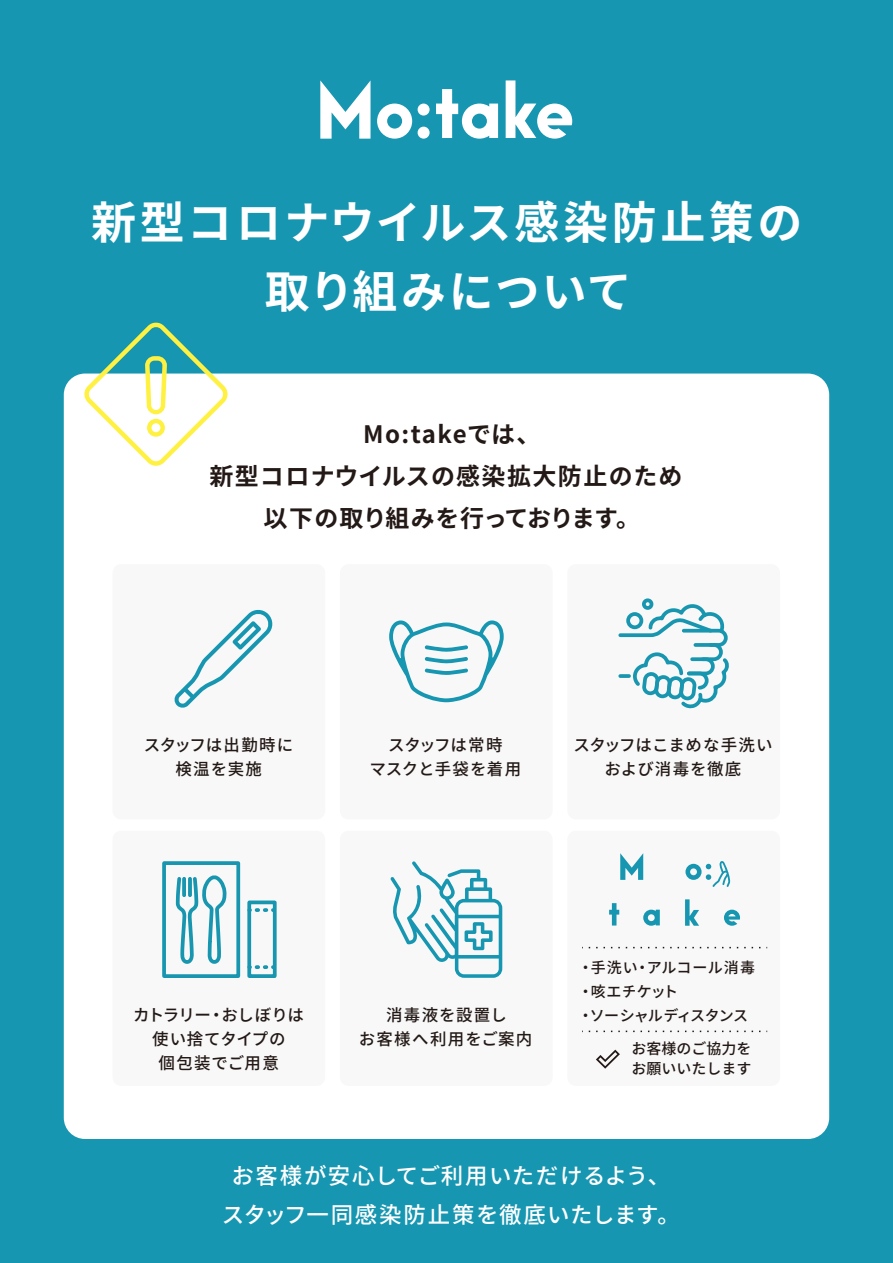
<style>
.page{position:relative;width:893px;height:1263px;background:#1696b1}
.page>*{position:absolute;margin:0;border:0;box-sizing:border-box;transform-origin:0 0}
.t1{font:700 45px/69px "Noto Sans JP";letter-spacing:.055em;color:#fff;text-align:center}
.t2{font:700 24px/42px "Noto Sans JP";letter-spacing:.035em;color:#231916;text-align:center}
.t3{font:500 22.5px/39.3px "Noto Sans JP";letter-spacing:.06em;color:#fff;text-align:center}
.t4{font:500 16.5px/24px "Noto Sans JP";letter-spacing:.01em;color:#231916;text-align:center}
.t5{font:500 16.5px/24px "Noto Sans JP";letter-spacing:.04em;color:#231916;text-align:center}
.t6{font:500 16.5px/24px "Noto Sans JP";letter-spacing:.08em;color:#231916;text-align:center}
.t7{font:500 16.5px/24px "Noto Sans JP";color:#231916;text-align:center}
.t8{font:500 16.5px/24px "Noto Sans JP";letter-spacing:.07em;color:#231916;text-align:center}
.t9{font:500 15px/24px "Noto Sans JP";color:#231916}
</style>
<div class="page">
<svg style="left:436px;top:89px;width:62px;height:50px"></svg>
<svg style="left:320px;top:80px;width:50px;height:59px"></svg>
<div style="left:418px;top:104px;width:12px;height:12px;background:#fff;border-radius:50%"></div>
<div style="left:418px;top:127px;width:12px;height:12px;background:#fff;border-radius:50%"></div>
<svg style="left:377px;top:104px;width:35px;height:35px"></svg>
<svg style="left:506px;top:80px;width:66px;height:59px"></svg>
<div style="left:64px;top:374px;width:765px;height:765px;background:#fff;border-radius:21px"></div>
<div style="left:567px;top:564px;width:213px;height:255px;background:#f8f8f8;border-radius:9px"></div>
<div style="left:340px;top:564px;width:213px;height:255px;background:#f8f8f8;border-radius:9px"></div>
<div style="left:113px;top:564px;width:212px;height:255px;background:#f8f8f8;border-radius:9px"></div>
<div style="left:642px;top:598px;width:11px;height:12px;border:4px solid #1896b0;border-radius:50%"></div>
<svg style="left:618px;top:604px;width:111px;height:105px"></svg>
<svg style="left:389px;top:620px;width:115px;height:82px"></svg>
<div style="left:567px;top:831px;width:213px;height:255px;background:#f8f8f8;border-radius:9px"></div>
<div style="left:340px;top:831px;width:213px;height:255px;background:#f8f8f8;border-radius:9px"></div>
<div style="left:113px;top:831px;width:212px;height:255px;background:#f8f8f8;border-radius:9px"></div>
<div style="left:162px;top:861px;width:78px;height:117px;border:4px solid #1896b0"></div>
<div style="left:247px;top:900px;width:30px;height:78px;border:4px solid #1896b0"></div>
<svg style="left:173px;top:610px;width:101px;height:368px"></svg>
<svg style="left:390px;top:861px;width:112px;height:117px"></svg>
<svg style="left:83px;top:322px;width:146px;height:144px"></svg>
<svg style="left:620px;top:853px;width:23px;height:27px"></svg>
<svg style="left:609px;top:903px;width:10px;height:22px"></svg>
<svg style="left:685px;top:899px;width:14px;height:27px"></svg>
<svg style="left:643px;top:910px;width:17px;height:16px"></svg>
<svg style="left:724px;top:910px;width:16px;height:16px"></svg>
<svg style="left:685px;top:861px;width:46px;height:26px"></svg>
<svg style="left:589px;top:947px;width:178px;height:1px"></svg>
<svg style="left:589px;top:1030px;width:178px;height:2px"></svg>
<svg style="left:596px;top:1050px;width:24px;height:19px"></svg>
<h1 class="t1" style="left:91px;top:188px;width:713px">新型コロナウイルス感染防止策の取り組みについて</h1>
<h2 class="t2" style="left:209px;top:413px;width:474px">Mo:takeでは、<br>新型コロナウイルスの感染拡大防止のため以下の取り組みを行っております。</h2>
<p class="t8" style="left:144px;top:733px;width:151px">スタッフは出勤時に検温を実施</p>
<p class="t5" style="left:573px;top:733px;width:201px">スタッフはこまめな手洗いおよび消毒を徹底</p>
<p class="t7" style="left:370px;top:733px;width:153px">スタッフは常時<br>マスクと手袋を着用</p>
<p class="t4" style="left:133px;top:1003px;width:172px">カトラリー・おしぼりは使い捨てタイプの<br>個包装でご用意</p>
<p class="t6" style="left:359px;top:1003px;width:175px">消毒液を設置し<br>お客様へ利用をご案内</p>
<p class="t9" style="left:578px;top:955px;width:178px">・手洗い・アルコール消毒・咳エチケット<br>・ソーシャルディスタンス</p>
<p class="t9" style="left:631px;top:1039px;width:121px;line-height:19.5px">お客様のご協力をお願いいたします</p>
<h3 class="t3" style="left:222px;top:1156px;width:460px">お客様が安心してご利用いただけるよう、スタッフ一同感染防止策を徹底いたします。</h3>
</div>
